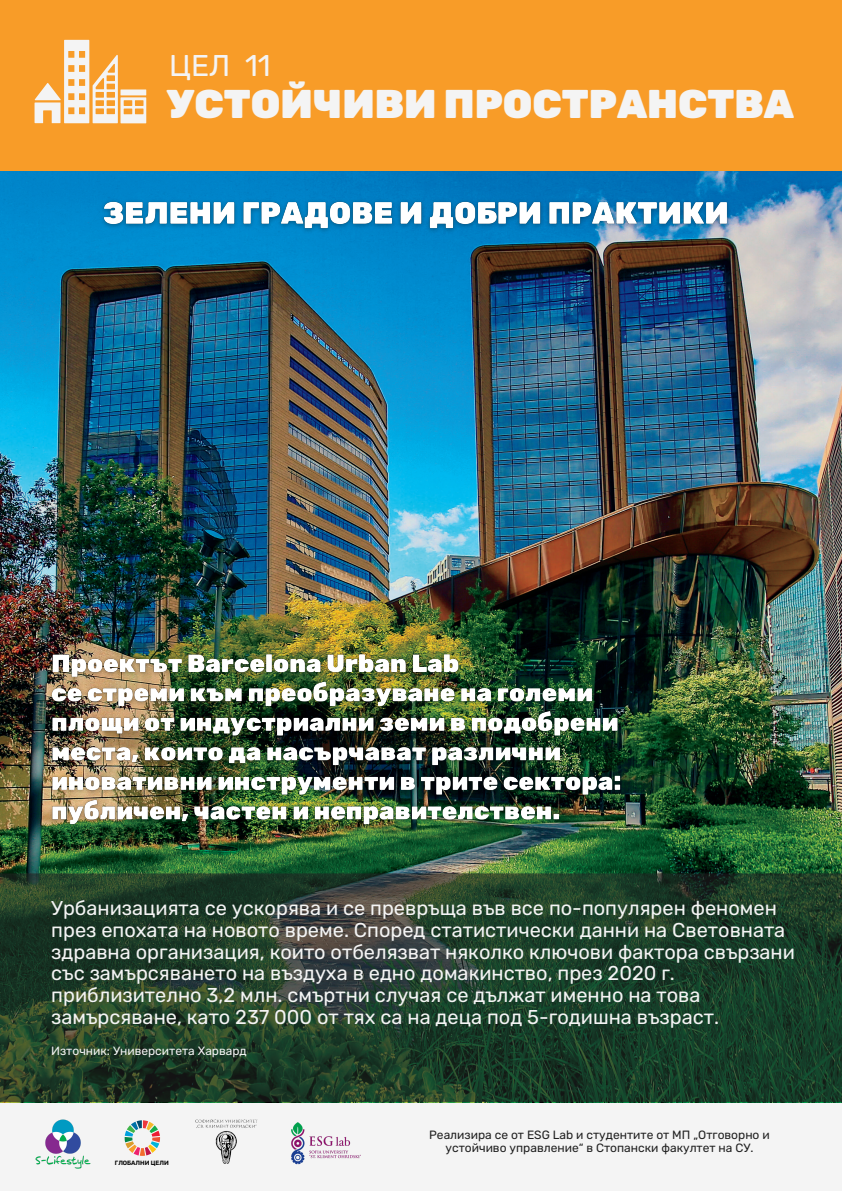
<style>
.page{position:relative;width:842px;height:1191px;background:#fff}
.page>*{position:absolute;margin:0;border:0;box-sizing:border-box;transform-origin:0 0}
.t1{font:900 40px "Rubik";color:#f4f4f4}
.t2{font:30px "Rubik";color:#f4f4f4}
.t3{font:20px/21.7px "Rubik";color:#f4f4f4}
.t4{font:12px/12.7px "Rubik";color:#212121;text-align:center}
.t5{font:12px "Rubik";color:#f4f4f4}
.t6{font:600 6.2px "Rubik";color:#000}
</style>
<div class="page">
<div style="left:0;top:1100px;width:842px;height:90px;background:#f4f4f4"></div>
<img style="left:291px;top:1122px;width:70px;height:43px">
<img style="left:195px;top:1119px;width:63px;height:45px">
<svg style="left:125px;top:1120px;width:35px;height:35px"></svg>
<img style="left:35px;top:1119px;width:56px;height:49px">
<img style="left:0;top:170px;width:842px;height:703px">
<div style="left:0;top:0;width:842px;height:170px;background:#f89c28"></div>
<svg style="left:35px;top:40px;width:111px;height:83px"></svg>
<svg style="left:0;top:873px;width:842px;height:229px;background:#203e2a"></svg>
<img style="left:95px;top:189px;width:641px;height:51px">
<img style="left:45px;top:644px;width:582px;height:189px">
<h2 class="t2" style="left:169px;top:48px;width:103px">ЦЕЛ 11</h2>
<h1 class="t1" style="left:166px;top:81px;width:629px">УСТОЙЧИВИ ПРОСТРАНСТВА</h1>
<p class="t3" style="left:51px;top:897px;width:745px">Урбанизацията се ускорява и се превръща във все по-популярен феномен през епохата на новото време. Според статистически данни на Световната здравна организация, които отбелязват няколко ключови фактора свързани със замърсяването на въздуха в едно домакинство, през 2020 г. приблизително 3,2 млн. смъртни случая се дължат именно на това замърсяване, като 237 000 от тях са на деца под 5-годишна възраст.</p>
<p class="t5" style="left:51px;top:1044px;width:197px">Източник: Университета Харвард</p>
<p class="t6" style="left:115px;top:1158px;width:55px">ГЛОБАЛНИ ЦЕЛИ</p>
<p class="t4" style="left:429px;top:1128px;width:342px">Реализира се от ESG Lab и студентите от МП „Отговорно и устойчиво управление“ в Стопански факултет на СУ.</p>
</div>
